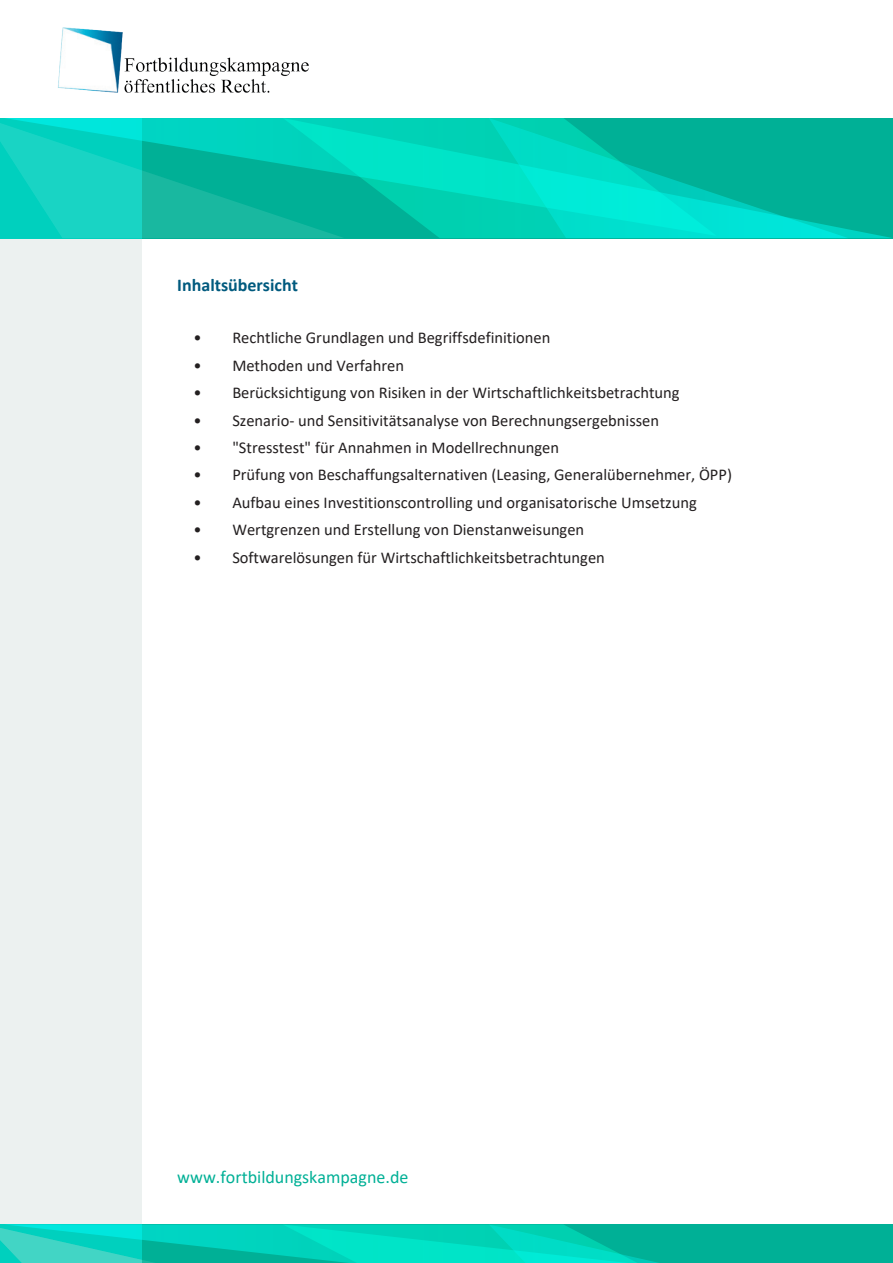
<style>
.page{position:relative;width:893px;height:1263px;background:#fff}
.page>*{position:absolute;margin:0;border:0;box-sizing:border-box;transform-origin:0 0}
.t1{font:18px "Calibri";color:#00b096}
.t2{font:700 18px "Calibri";color:#005a7e}
.t3{font:16.5px "Calibri";color:#231f20}
</style>
<div class="page">
<svg style="left:142px;top:1224px;width:751px;height:39px;background:#00c5ac"></svg>
<div style="left:0;top:118px;width:142px;height:1145px;background:#ecf1f0"></div>
<svg style="left:345px;top:118px;width:548px;height:120px;background:#00c9ad"></svg>
<svg style="left:489px;top:118px;width:359px;height:120px;background:#00c9b1"></svg>
<svg style="left:0;top:118px;width:345px;height:120px;background:#0ac7b3"></svg>
<img style="left:58px;top:27px;width:251px;height:66px">
<p class="t2" style="left:177px;top:273px;width:122px">Inhaltsübersicht</p>
<p class="t3" style="left:194px;top:327px;width:358px">• Rechtliche Grundlagen und Begriffsdefinitionen</p>
<p class="t3" style="left:194px;top:355px;width:212px">• Methoden und Verfahren</p>
<p class="t3" style="left:194px;top:382px;width:488px">• Berücksichtigung von Risiken in der Wirtschaftlichkeitsbetrachtung</p>
<p class="t3" style="left:194px;top:410px;width:467px">• Szenario- und Sensitivitätsanalyse von Berechnungsergebnissen</p>
<p class="t3" style="left:194px;top:437px;width:367px">• "Stresstest" für Annahmen in Modellrechnungen</p>
<p class="t3" style="left:194px;top:464px;width:540px">• Prüfung von Beschaffungsalternativen (Leasing, Generalübernehmer, ÖPP)</p>
<p class="t3" style="left:194px;top:492px;width:505px">• Aufbau eines Investitionscontrolling und organisatorische Umsetzung</p>
<p class="t3" style="left:194px;top:519px;width:392px">• Wertgrenzen und Erstellung von Dienstanweisungen</p>
<p class="t3" style="left:194px;top:547px;width:413px">• Softwarelösungen für Wirtschaftlichkeitsbetrachtungen</p>
<p class="t1" style="left:177px;top:1164px;width:233px">www.fortbildungskampagne.de</p>
</div>
